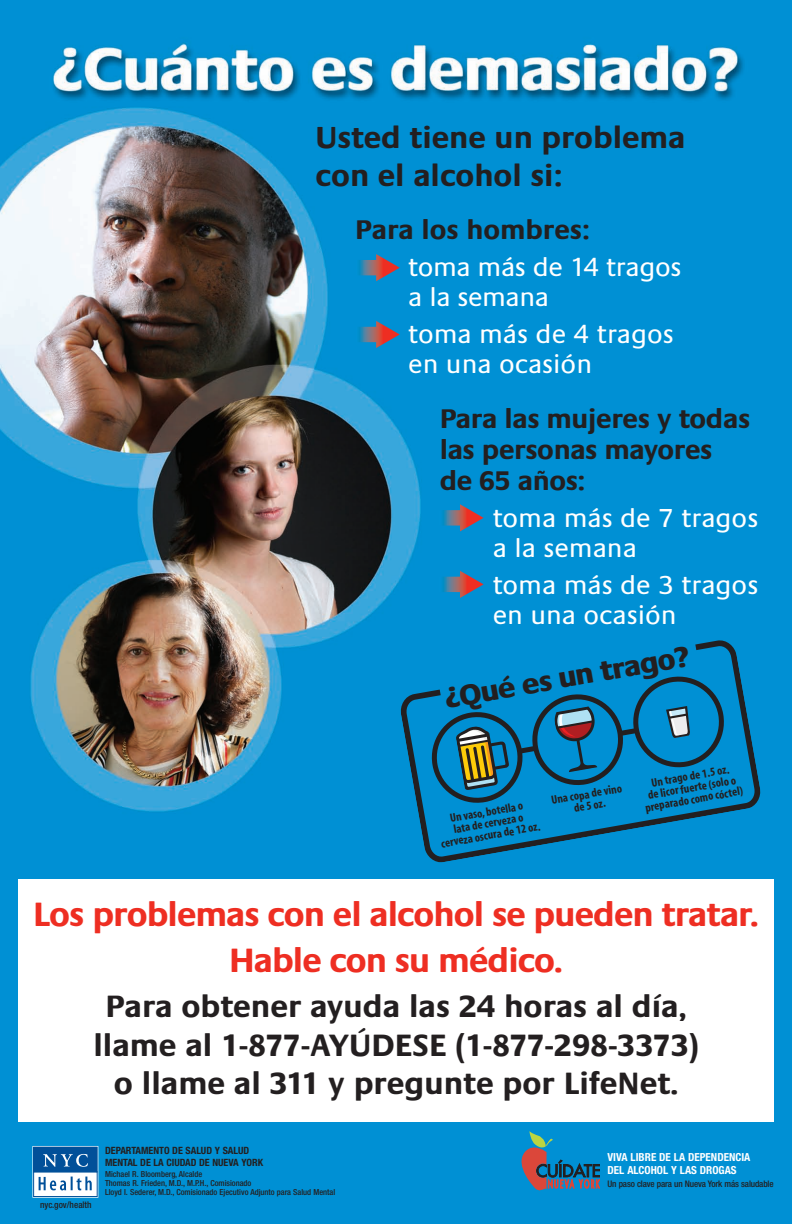
<style>
.page{position:relative;width:792px;height:1224px;background:#fff}
.page>*{position:absolute;margin:0;border:0;box-sizing:border-box;transform-origin:0 0}
.t1{font:700 35px/46.4px "Praxis";letter-spacing:-.025em;color:#ee2e22;text-align:center}
.t2{font:700 32px/38.4px "Praxis";color:#231f20;text-align:center}
.t3{font:700 31.6px/37.9px "Praxis";color:#231f20}
.t4{font:800 29.9px "Praxis";color:#231f20}
.t5{font:700 28px/31px "Praxis";letter-spacing:-.01em;color:#231f20}
.t6{font:27px/30px "Praxis";color:#fff}
.t7{font:700 condensed 12.1px/11.6px "Myriad";color:#231f20;text-align:center}
.t8{font:700 condensed 11.1px/13.1px "Helvetica Neue";color:#fff}
.t9{font:700 condensed 10px/12.1px "Helvetica Neue";color:#231f20}
.t10{font:500 condensed 9.2px "Helvetica Neue";color:#231f20}
.t11{font:500 condensed 9.1px "Helvetica Neue";letter-spacing:-.015em;color:#231f20}
.t12{font:500 condensed 8.3px/9.2px "Helvetica Neue";color:#231f20}
</style>
<div class="page">
<img style="left:0;top:0;width:792px;height:1224px">
<div style="left:18px;top:879px;width:756px;height:243px;background:#fff"></div>
<svg style="left:397px;top:636px;width:366px;height:229px;background:#0385c3"></svg>
<svg style="left:425px;top:670px;width:302px;height:139px;background:#0f81b5"></svg>
<svg style="left:32px;top:1146px;width:66px;height:52px"></svg>
<svg style="left:355px;top:254px;width:45px;height:27px"></svg>
<svg style="left:355px;top:321px;width:45px;height:27px"></svg>
<svg style="left:439px;top:504px;width:45px;height:27px"></svg>
<svg style="left:439px;top:571px;width:45px;height:27px"></svg>
<svg style="left:522px;top:1131px;width:78px;height:59px;background:#38779c"></svg>
<h3 class="t3" style="left:316px;top:118px;width:371px">Usted tiene un problema con el alcohol si:</h3>
<h3 class="t5" style="left:355px;top:214px;width:236px">Para los hombres:</h3>
<h3 class="t6" style="left:408px;top:252px;width:275px">toma más de 14 tragos a la semana</h3>
<h3 class="t6" style="left:408px;top:319px;width:267px">toma más de 4 tragos en una ocasión</h3>
<h3 class="t5" style="left:440px;top:402px;width:312px">Para las mujeres y todas las personas mayores de 65 años:</h3>
<h3 class="t6" style="left:493px;top:502px;width:267px">toma más de 7 tragos a la semana</h3>
<h3 class="t6" style="left:493px;top:570px;width:267px">toma más de 3 tragos en una ocasión</h3>
<h3 class="t4" style="left:442px;top:681px;width:249px;rotate:-10deg">¿Qué esun trago?</h3>
<h3 class="t7" style="left:436px;top:816px;width:105px;rotate:-10deg">Un vaso,botella o<br>lata de cerveza o cerveza oscura de 12 oz.</h3>
<h3 class="t7" style="left:551px;top:796px;width:74px;rotate:-10deg">Una copa de vino de 5 oz.</h3>
<h3 class="t7" style="left:640px;top:780px;width:103px;rotate:-10deg">Un trago de 1.5 oz.<br>de licorfuerte (solo o preparado com o cóctel)</h3>
<h1 class="t1" style="left:33px;top:890px;width:727px">Los problemas con el alcohol se pueden tratar.<br>Hable con su médico.</h1>
<h2 class="t2" style="left:93px;top:987px;width:607px">Para obtener ayuda las 24 horas al día, llame al 1-877-AYÚDESE (1-877-298-3373) o llame al 311 y pregunte por LifeNet.</h2>
<p class="t10" style="left:40px;top:1201px;width:53px">nyc.gov/health</p>
<p class="t9" style="left:105px;top:1145px;width:160px">DEPARTAMENTO DE SALUD Y SALUD<br>MENTAL DE LA CIUDAD DE NUEVA YORK</p>
<p class="t12" style="left:105px;top:1170px;width:232px">Michael R. Bloomberg, Alcalde<br>Thomas R. Frieden, M.D., M.P.H., Comisionado<br>Lloyd I. Sederer, M.D., Comisionado Ejecutivo Adjunto para Salud Mental</p>
<h3 class="t8" style="left:608px;top:1151px;width:144px">VIVA LIBRE DE LA DEPENDENCIA<br>DEL ALCOHOL Y LAS DROGAS</h3>
<p class="t11" style="left:608px;top:1181px;width:168px">Un paso clave para un Nueva York más saludable</p>
</div>
